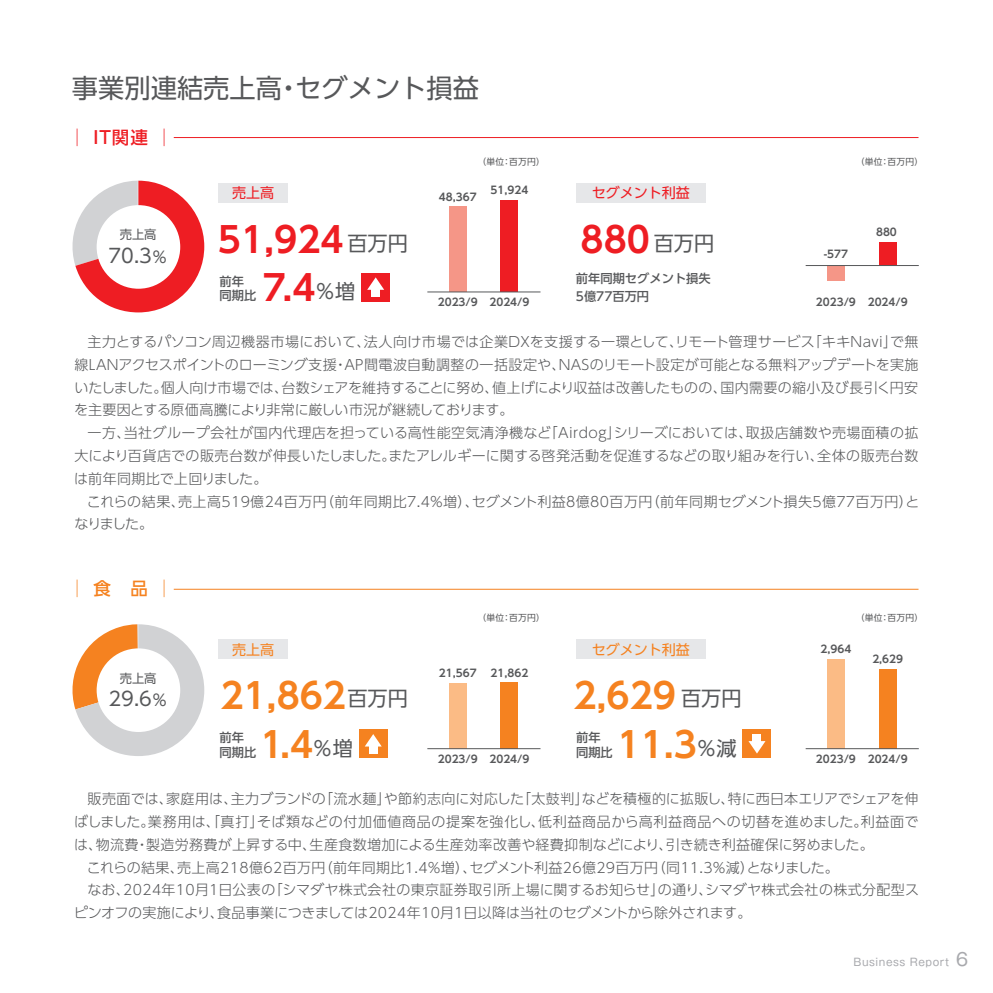
<style>
.page{position:relative;width:993px;height:993px;background:#fff}
.page>*{position:absolute;margin:0;border:0;box-sizing:border-box;transform-origin:0 0}
.t1{font:700 35px "UD Shin Go Pro De";color:#f58220}
.t2{font:700 35px "UD Shin Go Pro De";color:#ee1d23}
.t3{font:26.25px "UD Shin Go Pro";color:#57585a}
.t4{font:19.25px "UD Shin Go Pro";color:#57585a}
.t5{font:500 17.5px "UD Shin Go Pro";color:#ee1d23}
.t6{font:500 17.5px "UD Shin Go Pro";color:#f58220}
.t7{font:300 14px/22.8px "UD Shin Go Pro";letter-spacing:.025em;color:#57585a;text-align:justify}
.t8{font:300 14px "UD Shin Go Pro";letter-spacing:.005em;color:#57585a}
.t9{font:300 14px "UD Shin Go Pro";letter-spacing:.05em;color:#57585a}
.t10{font:300 14px "UD Shin Go Pro";letter-spacing:-.005em;color:#57585a}
.t11{font:14px "UD Shin Go Pro";color:#ee1d23}
.t12{font:14px "UD Shin Go Pro";color:#f58220}
.t13{font:500 12.25px/14.7px "UD Shin Go Pro";color:#57585a}
.t14{font:12.25px "UD Shin Go Pro";color:#57585a}
.t15{font:700 10.5px "UD Shin Go Pro De";color:#57585a}
.t16{font:10.5px "Gothic MB101 Pr 5";letter-spacing:.05em;color:#a8a9ad}
.t17{font:8.75px "UD Shin Go Pro";letter-spacing:.03em;color:#57585a}
.s1{font-size:15.75px}
.s2{font-family:"UD Shin Go Pro";font-weight:400;font-size:20.12px;color:#57585a}
.s3{font-size:17.5px}
</style>
<div class="page">
<div style="left:449px;top:683px;width:17px;height:65px;background:#fbbb85"></div>
<div style="left:500px;top:682px;width:18px;height:66px;background:#f58220"></div>
<svg style="left:72px;top:181px;width:132px;height:131px"></svg>
<svg style="left:72px;top:624px;width:132px;height:131px"></svg>
<div style="left:97px;top:205px;width:83px;height:83px;background:#fff;border-radius:50%"></div>
<div style="left:500px;top:200px;width:18px;height:92px;background:#ee1d23"></div>
<div style="left:449px;top:207px;width:17px;height:85px;background:#f59687"></div>
<div style="left:878px;top:242px;width:18px;height:23px;background:#ee1d23"></div>
<div style="left:826px;top:265px;width:18px;height:15px;background:#f59687"></div>
<div style="left:742px;top:729px;width:29px;height:29px;background:#f58220"></div>
<svg style="left:748px;top:741px;width:17px;height:12px"></svg>
<div style="left:752px;top:733px;width:9px;height:9px;background:#fff"></div>
<div style="left:361px;top:272px;width:29px;height:29px;background:#ee1d23"></div>
<svg style="left:367px;top:277px;width:17px;height:13px"></svg>
<div style="left:371px;top:288px;width:9px;height:9px;background:#fff"></div>
<div style="left:358px;top:729px;width:29px;height:29px;background:#f58220"></div>
<svg style="left:365px;top:734px;width:16px;height:12px"></svg>
<div style="left:369px;top:744px;width:8px;height:9px;background:#fff"></div>
<div style="left:97px;top:648px;width:83px;height:83px;background:#fff;border-radius:50%"></div>
<hr style="left:427px;top:748px;width:113px;height:1px;background:#57585a">
<div style="left:878px;top:669px;width:18px;height:79px;background:#f58220"></div>
<div style="left:826px;top:659px;width:18px;height:89px;background:#fbbb85"></div>
<hr style="left:427px;top:291px;width:113px;height:1px;background:#57585a">
<hr style="left:805px;top:748px;width:113px;height:1px;background:#57585a">
<hr style="left:805px;top:265px;width:113px;height:1px;background:#57585a">
<div style="left:219px;top:183px;width:69px;height:20px;background:#e6e7e9"></div>
<div style="left:575px;top:183px;width:130px;height:20px;background:#e6e7e9"></div>
<div style="left:219px;top:639px;width:69px;height:19px;background:#e6e7e9"></div>
<div style="left:575px;top:639px;width:130px;height:19px;background:#e6e7e9"></div>
<hr style="left:174px;top:137px;width:744px;height:1px;background:#ee1d23">
<hr style="left:174px;top:588px;width:744px;height:1px;background:#f58220">
<h2 class="t3" style="left:72px;top:67px;width:408px">事業別連結売上高・セグメント損益</h2>
<p class="t5" style="left:68px;top:123px;width:106px">│ IT関連 │</p>
<p class="t14" style="left:120px;top:225px;width:38px">売上高</p>
<h3 class="t4" style="left:109px;top:239px;width:61px">70.3<span class="s1">％</span></h3>
<p class="t17" style="left:477px;top:154px;width:69px">（単位：百万円）</p>
<p class="t15" style="left:490px;top:182px;width:39px">51,924</p>
<p class="t11" style="left:232px;top:182px;width:43px">売上高</p>
<p class="t11" style="left:591px;top:182px;width:99px">セグメント利益</p>
<p class="t15" style="left:439px;top:188px;width:39px">48,367</p>
<h1 class="t2" style="left:218px;top:211px;width:191px">51,924 <span class="s2">百万円</span></h1>
<p class="t13" style="left:219px;top:273px;width:38px">前年同期比</p>
<h1 class="t2" style="left:263px;top:259px;width:94px">7.4<span class="s2">％増</span></h1>
<p class="t15" style="left:437px;top:293px;width:41px">2023/9</p>
<p class="t15" style="left:489px;top:293px;width:41px">2024/9</p>
<h1 class="t2" style="left:580px;top:211px;width:135px">880 <span class="s2">百万円</span></h1>
<p class="t13" style="left:575px;top:269px;width:136px;line-height:17.5px">前年同期セグメント損失<br>5億77百万円</p>
<p class="t17" style="left:855px;top:154px;width:69px">（単位：百万円）</p>
<p class="t15" style="left:823px;top:245px;width:26px">-577</p>
<p class="t15" style="left:815px;top:293px;width:41px">2023/9</p>
<p class="t15" style="left:875px;top:223px;width:22px">880</p>
<p class="t15" style="left:867px;top:293px;width:41px">2024/9</p>
<p class="t7" style="left:74px;top:330px;width:845px;text-indent:14px">主力とするパソコン周辺機器市場において、法人向け市場では企業DXを支援する一環として、リモート管理サービス「キキNavi」で無線LANアクセスポイントのローミング支援・AP間電波自動調整の一括設定や、NASのリモート設定が可能となる無料アップデートを実施いたしました。個人向け市場では、台数シェアを維持することに努め、値上げにより収益は改善したものの、国内需要の縮小及び長引く円安を主要因とする原価高騰により非常に厳しい市況が継続しております。</p>
<p class="t7" style="left:74px;top:421px;width:845px;text-indent:13px">一方、当社グループ会社が国内代理店を担っている高性能空気清浄機など「Airdog」シリーズにおいては、取扱店舗数や売場面積の拡大により百貨店での販売台数が伸長いたしました。またアレルギーに関する啓発活動を促進するなどの取り組みを行い、全体の販売台数は前年同期比で上回りました。</p>
<p class="t7" style="left:74px;top:489px;width:846px;text-indent:12px">これらの結果、売上高519億24百万円（前年同期比7.4％増）、セグメント利益8億80百万円（前年同期セグメント損失5億77百万円）となりました。</p>
<p class="t6" style="left:68px;top:574px;width:106px">│ 食　品 │</p>
<p class="t17" style="left:477px;top:610px;width:69px">（単位：百万円）</p>
<p class="t12" style="left:232px;top:637px;width:43px">売上高</p>
<p class="t12" style="left:591px;top:637px;width:99px">セグメント利益</p>
<p class="t15" style="left:490px;top:663px;width:39px">21,862</p>
<p class="t15" style="left:439px;top:664px;width:39px">21,567</p>
<p class="t14" style="left:120px;top:667px;width:38px">売上高</p>
<h3 class="t4" style="left:109px;top:682px;width:61px">29.6<span class="s1">％</span></h3>
<h1 class="t1" style="left:220px;top:667px;width:189px">21,862<span class="s2">百万円</span></h1>
<h1 class="t1" style="left:573px;top:667px;width:169px">2,629 <span class="s2">百万円</span></h1>
<p class="t13" style="left:219px;top:729px;width:38px">前年同期比</p>
<h1 class="t1" style="left:260px;top:716px;width:94px">1.4<span class="s2">％増</span></h1>
<p class="t15" style="left:437px;top:750px;width:41px">2023/9</p>
<p class="t15" style="left:489px;top:750px;width:41px">2024/9</p>
<p class="t13" style="left:576px;top:729px;width:38px">前年同期比</p>
<h1 class="t1" style="left:617px;top:716px;width:120px">11.3<span class="s2">％減</span></h1>
<p class="t15" style="left:820px;top:640px;width:32px">2,964</p>
<p class="t17" style="left:855px;top:610px;width:69px">（単位：百万円）</p>
<p class="t15" style="left:872px;top:650px;width:32px">2,629</p>
<p class="t15" style="left:815px;top:750px;width:41px">2023/9</p>
<p class="t15" style="left:867px;top:750px;width:41px">2024/9</p>
<p class="t8" style="left:88px;top:787px;width:832px">販売面では、家庭用は、主力ブランドの「流水麺」や節約志向に対応した「太鼓判」などを積極的に拡販し、特に西日本エリアでシェアを伸</p>
<p class="t9" style="left:74px;top:810px;width:845px">ばしました。業務用は、「真打」そば類などの付加価値商品の提案を強化し、低利益商品から高利益商品への切替を進めました。利益面で</p>
<p class="t7" style="left:74px;top:832px;width:800px">は、物流費・製造労務費が上昇する中、生産食数増加による生産効率改善や経費抑制などにより、引き続き利益確保に努めました。</p>
<p class="t7" style="left:87px;top:855px;width:753px">これらの結果、売上高218億62百万円（前年同期比1.4％増）、セグメント利益26億29百万円（同11.3％減）となりました。</p>
<p class="t7" style="left:87px;top:878px;width:832px">なお、2024年10月1日公表の「シマダヤ株式会社の東京証券取引所上場に関するお知らせ」の通り、シマダヤ株式会社の株式分配型ス</p>
<p class="t10" style="left:74px;top:901px;width:678px">ピンオフの実施により、食品事業につきましては2024年10月1日以降は当社のセグメントから除外されます。</p>
<p class="t16" style="left:853px;top:953px;width:116px">Business Report <span class="s3">6</span></p>
</div>
